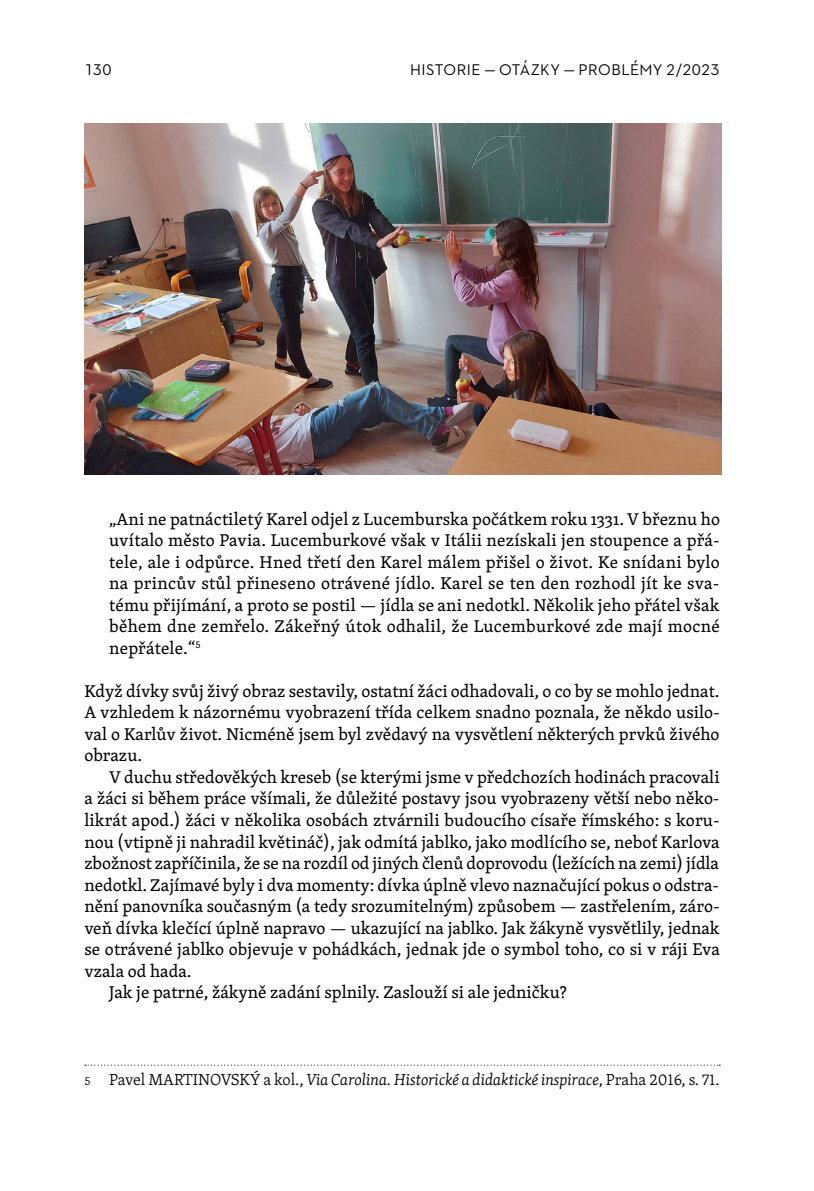
<style>
.page{position:relative;width:814px;height:1191px;background:#fff}
.page>*{position:absolute;margin:0;border:0;box-sizing:border-box;transform-origin:0 0}
.t1{font:17.5px/21.5px "Skolar PE";color:#000;text-align:justify}
.t2{font:italic 300 16.28px "Skolar PE";color:#000}
.t3{font:15.75px "Neutraface 2 Text";letter-spacing:.025em;color:#000}
.s1{font-style:normal;font-size:12.08px}
.s2{font-style:normal}
</style>
<div class="page">
<svg style="left:85px;top:1064px;width:635px;height:1px"></svg>
<img style="left:84px;top:123px;width:637px;height:351px">
<div style="left:27px;top:141px;width:30px;height:30px;border:5px solid #808080;border-radius:50%"></div>
<p class="t3" style="left:84px;top:60px;width:29px">130</p>
<p class="t3" style="left:410px;top:60px;width:311px">HISTORIE — OTÁZKY — PROBLÉMY 2/2023</p>
<p class="t1" style="left:109px;top:507px;width:612px">„Ani ne patnáctiletý Karel odjel z Lucemburska počátkem roku 1331. V březnu ho uvítalo město Pavia. Lucemburkové však v Itálii nezískali jen stoupence a přá&shy;tele, ale i odpůrce. Hned třetí den Karel málem přišel o život. Ke snídani bylo na princův stůl přineseno otrávené jídlo. Karel se ten den rozhodl jít ke sva&shy;tému přijímání, a proto se postil — jídla se ani nedotkl. Několik jeho přátel však během dne zemřelo. Zákeřný útok odhalil, že Lucemburkové zde mají mocné nepřátele.“<sup>5</sup></p>
<p class="t1" style="left:84px;top:679px;width:637px">Když dívky svůj živý obraz sestavily, ostatní žáci odhadovali, o co by se mohlo jednat.<br>A vzhledem k názornému vyobrazení třída celkem snadno poznala, že někdo usilo&shy;val o Karlův život. Nicméně jsem byl zvědavý na vysvětlení některých prvků živého obrazu.</p>
<p class="t1" style="left:109px;top:766px;width:612px">V duchu středověkých kreseb (se kterými jsme v předchozích hodinách pracovali</p>
<p class="t1" style="left:84px;top:787px;width:636px">a žáci si během práce všímali, že důležité postavy jsou vyobrazeny větší nebo něko-</p>
<p class="t1" style="left:84px;top:809px;width:636px">likrát apod.) žáci v několika osobách ztvárnili budoucího císaře římského: s koru-</p>
<p class="t1" style="left:84px;top:830px;width:636px">nou (vtipně ji nahradil květináč), jak odmítá jablko, jako modlícího se, neboť Karlova</p>
<p class="t1" style="left:84px;top:852px;width:636px">zbožnost zapříčinila, že se na rozdíl od jiných členů doprovodu (ležících na zemi) jídla</p>
<p class="t1" style="left:84px;top:873px;width:636px">nedotkl. Zajímavé byly i dva momenty: dívka úplně vlevo naznačující pokus o odstra-</p>
<p class="t1" style="left:84px;top:895px;width:636px">nění panovníka současným (a tedy srozumitelným) způsobem — zastřelením, záro-</p>
<p class="t1" style="left:84px;top:916px;width:637px">veň dívka klečící úplně napravo — ukazující na jablko. Jak žákyně vysvětlily, jednak</p>
<p class="t1" style="left:84px;top:938px;width:637px">se otrávené jablko objevuje v pohádkách, jednak jde o symbol toho, co si v ráji Eva</p>
<p class="t1" style="left:84px;top:959px;width:109px">vzala od hada.</p>
<p class="t1" style="left:109px;top:981px;width:459px">Jak je patrné, žákyně zadání splnily. Zaslouží si ale jedničku?</p>
<p class="t2" style="left:84px;top:1067px;width:636px"><span class="s1">5</span> <span class="s2">Pavel MARTINOVSKÝ a kol.,</span> Via Carolina. Historické a didaktické inspirace<span class="s2">, Praha 2016, s. 71.</span></p>
</div>
